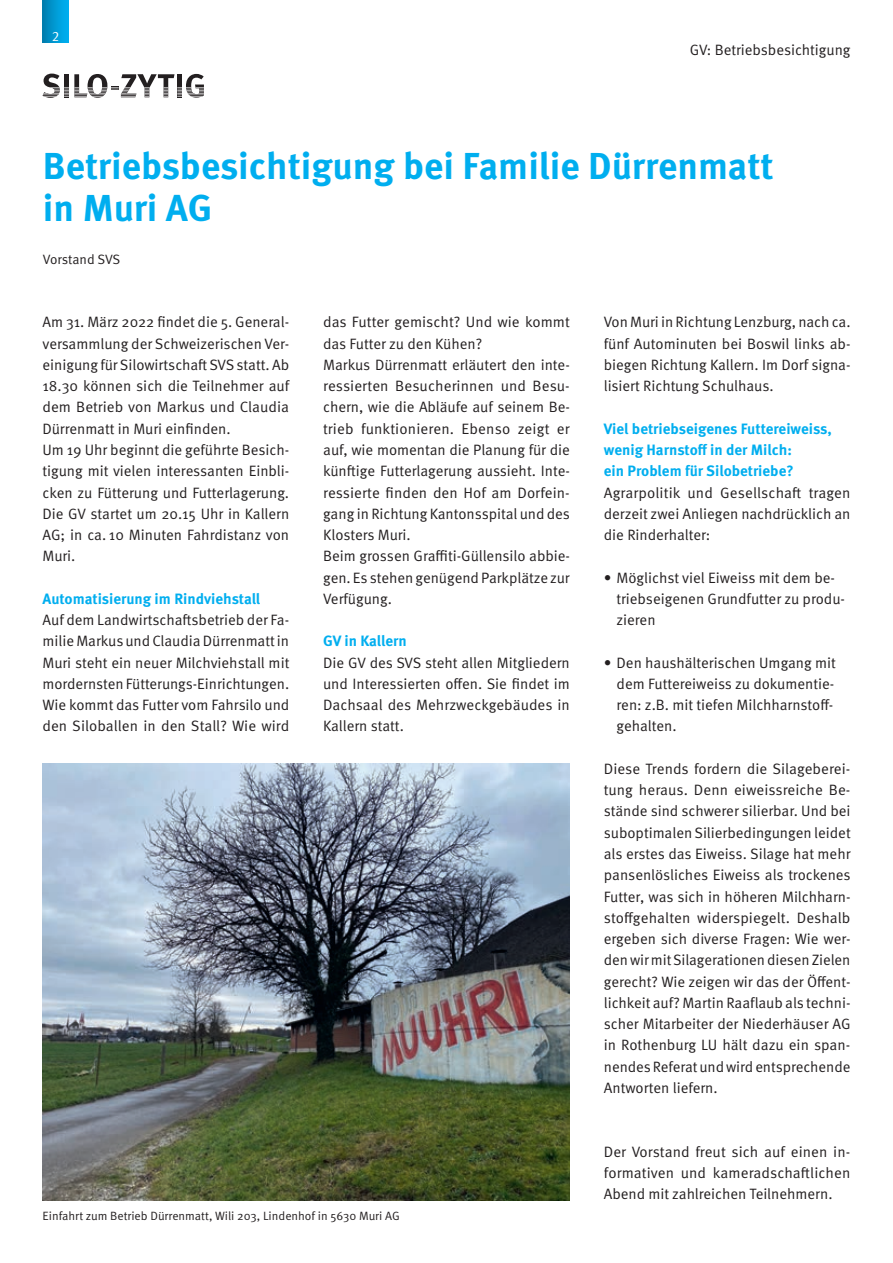
<style>
.page{position:relative;width:893px;height:1263px;background:#fff}
.page>*{position:absolute;margin:0;border:0;box-sizing:border-box;transform-origin:0 0}
.t1{font:700 37.5px/42.5px "Meta Pro";color:#00aeef}
.t2{font:15px/21.3px "Meta Pro Norm";color:#231f20;text-align:justify}
.t3{font:700 15px/21.3px "Meta Pro";color:#00aeef}
.t4{font:13.5px "Meta Pro Norm";letter-spacing:-.005em;color:#231f20}
.t5{font:12px "Meta Pro Norm";color:#231f20}
.t6{font:12px "Meta Plus Normal Caps";color:#fff}
</style>
<div class="page">
<svg style="left:43px;top:74px;width:161px;height:24px"></svg>
<svg style="left:43px;top:0;width:25px;height:43px"></svg>
<img style="left:43px;top:763px;width:527px;height:437px">
<p class="t6" style="left:52px;top:30px;width:8px">2</p>
<p class="t2" style="left:690px;top:38px;width:162px">GV: Betriebsbesichtigung</p>
<h1 class="t1" style="left:43px;top:142px;width:732px">Betriebsbesichtigung bei Familie Dürrenmatt in Muri AG</h1>
<p class="t4" style="left:43px;top:249px;width:79px">Vorstand SVS</p>
<p class="t2" style="left:43px;top:311px;width:248px;text-align:left">Am 31. März 2022 findet die 5. General&shy;versammlung der Schweizerischen Ver&shy;einigung für Silowirtschaft SVS statt. Ab 18.30 können sich die Teilnehmer auf dem Betrieb von Markus und Claudia Dürrenmatt in Muri einfinden.<br>Um 19 Uhr beginnt die geführte Besich&shy;tigung mit vielen interessanten Einbli&shy;cken zu Fütterung und Futterlagerung.<br>Die GV startet um 20.15 Uhr in Kallern AG; in ca. 10 Minuten Fahrdistanz von Muri.</p>
<p class="t3" style="left:43px;top:587px;width:219px">Automatisierung im Rindviehstall</p>
<p class="t2" style="left:43px;top:608px;width:248px">Auf dem Landwirtschaftsbetrieb der Fa&shy;milie Markus und Claudia Dürrenmatt in Muri steht ein neuer Milchviehstall mit mordernsten Fütterungs-Einrichtungen.<br>Wie kommt das Futter vom Fahrsilo und den Siloballen in den Stall? Wie wird</p>
<p class="t2" style="left:323px;top:311px;width:248px;text-align:left">das Futter gemischt? Und wie kommt das Futter zu den Kühen?<br>Markus Dürrenmatt erläutert den inte&shy;ressierten Besucherinnen und Besu&shy;chern, wie die Abläufe auf seinem Be&shy;trieb funktionieren. Ebenso zeigt er auf, wie momentan die Planung für die künftige Futterlagerung aussieht. Inte&shy;ressierte finden den Hof am Dorfein&shy;gang in Richtung Kantonsspital und des Klosters Muri.<br>Beim grossen Graffiti-Güllensilo abbie&shy;gen. Es stehen genügend Parkplätze zur Verfügung.</p>
<p class="t3" style="left:323px;top:629px;width:85px">GV in Kallern</p>
<p class="t2" style="left:323px;top:651px;width:248px">Die GV des SVS steht allen Mitgliedern und Interessierten offen. Sie findet im Dachsaal des Mehrzweckgebäudes in Kallern statt.</p>
<p class="t5" style="left:43px;top:1207px;width:359px">Einfahrt zum Betrieb Dürrenmatt, Wili 203, Lindenhof in 5630 Muri AG</p>
<p class="t2" style="left:604px;top:311px;width:248px">Von Muri in Richtung Lenzburg, nach ca. fünf Autominuten bei Boswil links ab&shy;biegen Richtung Kallern. Im Dorf signa&shy;lisiert Richtung Schulhaus.</p>
<p class="t3" style="left:604px;top:417px;width:230px">Viel betriebseigenes Futtereiweiss, wenig Harnstoff in der Milch:<br>ein Problem für Silobetriebe?</p>
<p class="t2" style="left:604px;top:481px;width:248px">Agrarpolitik und Gesellschaft tragen derzeit zwei Anliegen nachdrücklich an die Rinderhalter:</p>
<p class="t2" style="left:617px;top:566px;width:230px;text-align:left;text-indent:-13px">• Möglichst viel Eiweiss mit dem be&shy;triebseigenen Grundfutter zu produ&shy;zieren</p>
<p class="t2" style="left:617px;top:651px;width:221px;text-align:left;text-indent:-13px">• Den haushälterischen Umgang mit dem Futtereiweiss zu dokumentie&shy;ren: z.B. mit tiefen Milchharnstoff&shy;gehalten.</p>
<p class="t2" style="left:604px;top:757px;width:248px">Diese Trends fordern die Silageberei&shy;tung heraus. Denn eiweissreiche Be&shy;stände sind schwerer silierbar. Und bei suboptimalen Silierbedingungen leidet als erstes das Eiweiss. Silage hat mehr pansenlösliches Eiweiss als trockenes Futter, was sich in höheren Milchharn&shy;stoffgehalten widerspiegelt. Deshalb ergeben sich diverse Fragen: Wie wer&shy;den wir mit Silagerationen diesen Zielen gerecht? Wie zeigen wir das der Öffent&shy;lichkeit auf? Martin Raaflaub als techni&shy;scher Mitarbeiter der Niederhäuser AG in Rothenburg LU hält dazu ein span&shy;nendes Referat und wird entsprechende Antworten liefern.</p>
<p class="t2" style="left:604px;top:1140px;width:248px">Der Vorstand freut sich auf einen in&shy;formativen und kameradschaftlichen Abend mit zahlreichen Teilnehmern.</p>
</div>
